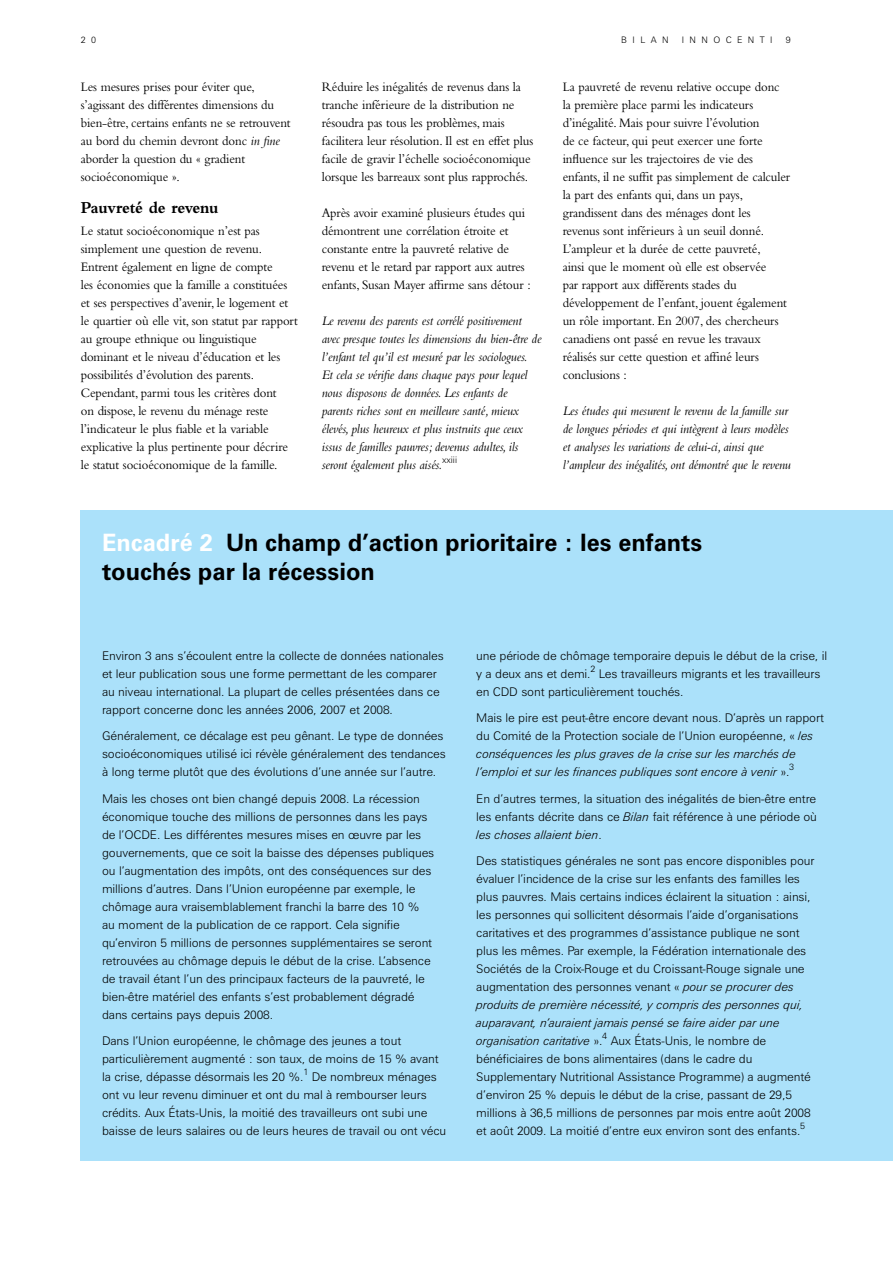
<style>
.page{position:relative;width:893px;height:1263px;background:#fff}
.page>*{position:absolute;margin:0;border:0;box-sizing:border-box;transform-origin:0 0}
.t1{font:700 24px/28.8px "Zurich BT";color:#000}
.t2{font:700 17.25px "Bembo";letter-spacing:-.01em;color:#000;scale:.95 1}
.t3{font:13.5px/18px "Bembo";letter-spacing:-.01em;color:#000;scale:.95 1}
.t4{font:italic 13.5px/18px "Bembo";letter-spacing:-.01em;color:#000;scale:.95 1}
.t5{font:300 12px/18px "Zurich BT";letter-spacing:-.01em;color:#000}
.t6{font:300 9px "Zurich BT";color:#000}
.s1{font-style:italic}
.s2{color:#fff}
</style>
<div class="page">
<div style="left:81px;top:510px;width:812px;height:651px;background:#abe1fa"></div>
<p class="t6" style="left:81px;top:34px;width:17px">2 0</p>
<p class="t6" style="left:621px;top:34px;width:21px">B ilan</p>
<p class="t6" style="left:682px;top:34px;width:19px">I nnocenti</p>
<p class="t6" style="left:786px;top:34px;width:6px">9</p>
<p class="t3" style="left:81px;top:78px;width:222px">Les mesures prises pour éviter que, s’agissant des différentes dimensions du bien-être, certains enfants ne se retrouvent au bord du chemin devront donc <span class="s1">in fine </span>aborder la question du « gradient socioéconomique ».</p>
<h2 class="t2" style="left:81px;top:198px;width:147px">Pauvreté de revenu</h2>
<p class="t3" style="left:81px;top:222px;width:230px">Le statut socioéconomique n’est pas simplement une question de revenu.<br>Entrent également en ligne de compte<br>les économies que la famille a constituées et ses perspectives d’avenir, le logement et le quartier où elle vit, son statut par rapport au groupe ethnique ou linguistique dominant et le niveau d’éducation et les possibilités d’évolution des parents.<br>Cependant, parmi tous les critères dont<br>on dispose, le revenu du ménage reste l’indicateur le plus fiable et la variable explicative la plus pertinente pour décrire le statut socioéconomique de la famille.</p>
<p class="t3" style="left:322px;top:78px;width:224px">Réduire les inégalités de revenus dans la tranche inférieure de la distribution ne résoudra pas tous les problèmes, mais facilitera leur résolution. Il est en effet plus facile de gravir l’échelle socioéconomique lorsque les barreaux sont plus rapprochés.</p>
<p class="t3" style="left:322px;top:204px;width:221px">Après avoir examiné plusieurs études qui démontrent une corrélation étroite et constante entre la pauvreté relative de revenu et le retard par rapport aux autres enfants, Susan Mayer affirme sans détour :</p>
<p class="t4" style="left:322px;top:312px;width:233px">Le revenu des parents est corrélé positivement avec presque toutes les dimensions du bien-être de l’enfant tel qu’il est mesuré par les sociologues.<br>Et cela se vérifie dans chaque pays pour lequel nous disposons de données. Les enfants de parents riches sont en meilleure santé, mieux élevés, plus heureux et plus instruits que ceux issus de familles pauvres; devenus adultes, ils seront également plus aisés.<sup>xxiii</sup></p>
<p class="t3" style="left:563px;top:78px;width:241px">La pauvreté de revenu relative occupe donc la première place parmi les indicateurs d’inégalité. Mais pour suivre l’évolution<br>de ce facteur, qui peut exercer une forte influence sur les trajectoires de vie des enfants, il ne suffit pas simplement de calculer la part des enfants qui, dans un pays, grandissent dans des ménages dont les revenus sont inférieurs à un seuil donné.<br>L’ampleur et la durée de cette pauvreté,<br>ainsi que le moment où elle est observée<br>par rapport aux différents stades du développement de l’enfant, jouent également un rôle important. En 2007, des chercheurs canadiens ont passé en revue les travaux réalisés sur cette question et affiné leurs conclusions :</p>
<p class="t4" style="left:563px;top:402px;width:242px">Les études qui mesurent le revenu de la famille sur de longues périodes et qui intègrent à leurs modèles et analyses les variations de celui-ci, ainsi que l’ampleur des inégalités, ont démontré que le revenu</p>
<h1 class="t1" style="left:102px;top:528px;width:602px"><span class="s2">Encadré 2</span> Un champ d’action prioritaire : les enfants touchés par la récession</h1>
<p class="t5" style="left:102px;top:646px;width:343px">Environ 3 ans s’écoulent entre la collecte de données nationales et leur publication sous une forme permettant de les comparer au niveau international. La plupart de celles présentées dans ce rapport concerne donc les années 2006, 2007 et 2008.</p>
<p class="t5" style="left:102px;top:727px;width:345px">Généralement, ce décalage est peu gênant. Le type de données socioéconomiques utilisé ici révèle généralement des tendances à long terme plutôt que des évolutions d’une année sur l’autre.</p>
<p class="t5" style="left:102px;top:789px;width:334px">Mais les choses ont bien changé depuis 2008. La récession économique touche des millions de personnes dans les pays de l’OCDE. Les différentes mesures mises en œuvre par les gouvernements, que ce soit la baisse des dépenses publiques ou l’augmentation des impôts, ont des conséquences sur des millions d’autres. Dans l’Union européenne par exemple, le chômage aura vraisemblablement franchi la barre des 10 % au moment de la publication de ce rapport. Cela signifie qu’environ 5 millions de personnes supplémentaires se seront retrouvées au chômage depuis le début de la crise. L’absence de travail étant l’un des principaux facteurs de la pauvreté, le bien-être matériel des enfants s’est probablement dégradé dans certains pays depuis 2008.</p>
<p class="t5" style="left:102px;top:1032px;width:338px">Dans l’Union européenne, le chômage des jeunes a tout particulièrement augmenté : son taux, de moins de 15 % avant la crise, dépasse désormais les 20 %.</p>
<p class="t6" style="left:303px;top:1067px;width:6px">1</p>
<p class="t5" style="left:102px;top:1068px;width:346px;text-indent:210px">De nombreux ménages ont vu leur revenu diminuer et ont du mal à rembourser leurs crédits. Aux États-Unis, la moitié des travailleurs ont subi une baisse de leurs salaires ou de leurs heures de travail ou ont vécu</p>
<p class="t5" style="left:476px;top:646px;width:352px">une période de chômage temporaire depuis le début de la crise, il y a deux ans et demi.</p>
<p class="t6" style="left:590px;top:663px;width:6px">2</p>
<p class="t5" style="left:476px;top:664px;width:346px;text-indent:123px">Les travailleurs migrants et les travailleurs en CDD sont particulièrement touchés.</p>
<p class="t5" style="left:476px;top:709px;width:349px">Mais le pire est peut-être encore devant nous. D’après un rapport du Comité de la Protection sociale de l’Union européenne, « <span class="s1">les conséquences les plus graves de la crise sur les marchés de l’emploi et sur les finances publiques sont encore à venir</span> ».</p>
<p class="t6" style="left:789px;top:762px;width:6px">3</p>
<p class="t5" style="left:476px;top:789px;width:342px;text-align:justify">En d’autres termes, la situation des inégalités de bien-être entre les enfants décrite dans ce <span class="s1">Bilan</span> fait référence à une période où <span class="s1">les choses allaient bien</span>.</p>
<p class="t5" style="left:476px;top:852px;width:340px">Des statistiques générales ne sont pas encore disponibles pour évaluer l’incidence de la crise sur les enfants des familles les plus pauvres. Mais certains indices éclairent la situation : ainsi, les personnes qui sollicitent désormais l’aide d’organisations caritatives et des programmes d’assistance publique ne sont plus les mêmes. Par exemple, la Fédération internationale des Sociétés de la Croix-Rouge et du Croissant-Rouge signale une augmentation des personnes venant « <span class="s1">pour se procurer des produits de première nécessité, y compris des personnes qui, auparavant, n’auraient jamais pensé se faire aider par une organisation caritative</span> ».</p>
<p class="t6" style="left:602px;top:1031px;width:6px">4</p>
<p class="t5" style="left:476px;top:1032px;width:336px;text-indent:134px">Aux États-Unis, le nombre de bénéficiaires de bons alimentaires (dans le cadre du Supplementary Nutritional Assistance Programme) a augmenté d’environ 25 % depuis le début de la crise, passant de 29,5 millions à 36,5 millions de personnes par mois entre août 2008 et août 2009. La moitié d’entre eux environ sont des enfants.</p>
<p class="t6" style="left:800px;top:1121px;width:6px">5</p>
</div>
